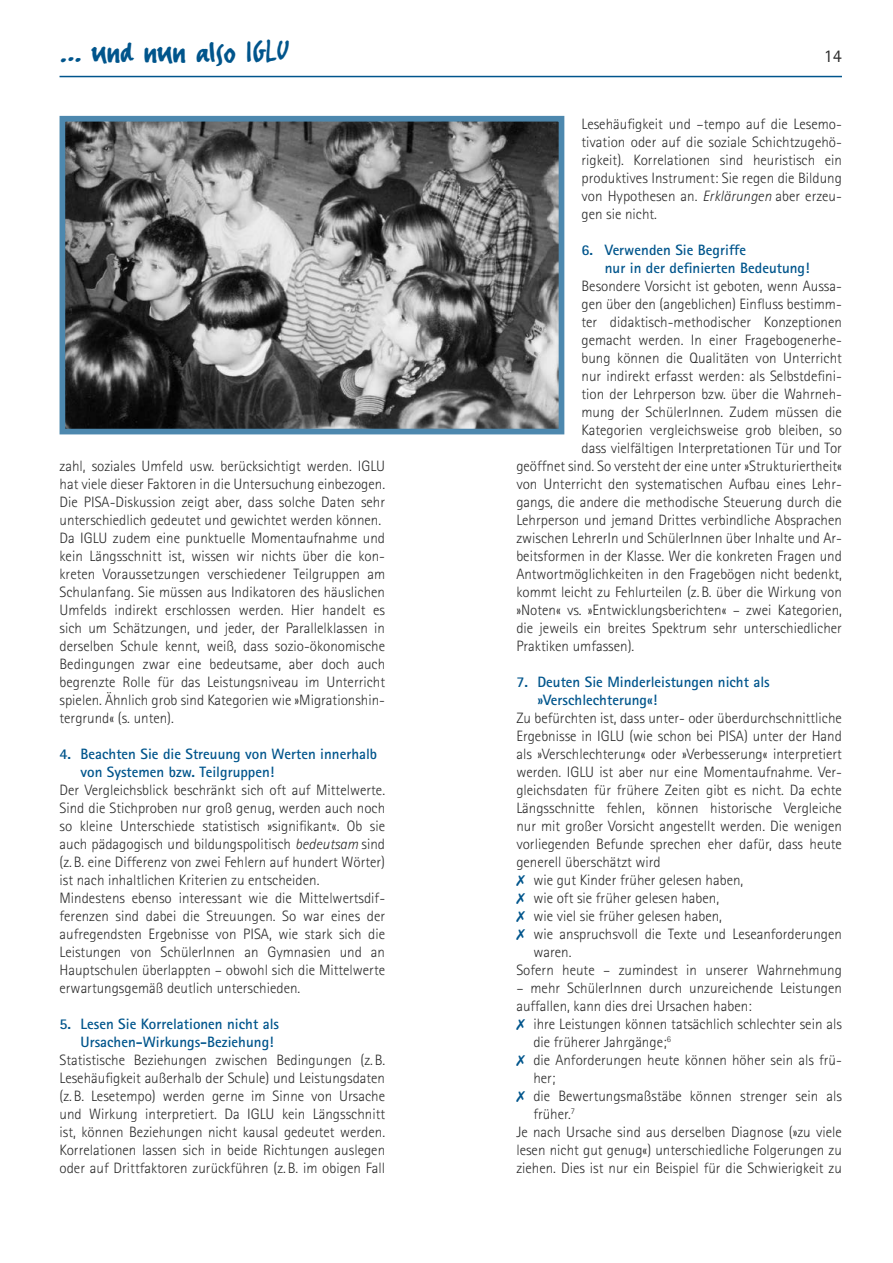
<style>
.page{position:relative;width:893px;height:1263px;background:#fff}
.page>*{position:absolute;margin:0;border:0;box-sizing:border-box;transform-origin:0 0}
.t1{font:36px "FF Erikrighthand";color:#00558c}
.t2{font:18px "Rotis Sans Serif";color:#2c2c2c}
.t3{font:300 15px/18px "Rotis Sans Serif";color:#2c2c2c}
.t4{font:700 15px/18px "Rotis Sans Serif";color:#00558c}
.s1{font-style:italic}
</style>
<div class="page">
<img style="left:67px;top:123px;width:490px;height:304px">
<div style="left:60px;top:116px;width:504px;height:318px;border:6px solid #4d88ae"></div>
<hr style="left:60px;top:76px;width:782px;height:1px;background:#00558c">
<h1 class="t1" style="left:60px;top:30px;width:231px">… und nun also IGLU</h1>
<p class="t2" style="left:824px;top:45px;width:19px">14</p>
<p class="t3" style="left:60px;top:457px;width:327px">zahl, soziales Umfeld usw. berücksichtigt werden. IGLU hat viele dieser Faktoren in die Untersuchung einbezogen.<br>Die PISA-Diskussion zeigt aber, dass solche Daten sehr unterschiedlich gedeutet und gewichtet werden können.<br>Da IGLU zudem eine punktuelle Momentaufnahme und kein Längsschnitt ist, wissen wir nichts über die kon&shy;kreten Voraussetzungen verschiedener Teilgruppen am Schulanfang. Sie müssen aus Indikatoren des häuslichen Umfelds indirekt erschlossen werden. Hier handelt es sich um Schätzungen, und jeder, der Parallelklassen in derselben Schule kennt, weiß, dass sozio-ökonomische Bedingungen zwar eine bedeutsame, aber doch auch begrenzte Rolle für das Leistungsniveau im Unterricht spielen. Ähnlich grob sind Kategorien wie »Migrationshin&shy;tergrund« (s. unten).</p>
<p class="t4" style="left:81px;top:744px;width:298px;text-indent:-21px">4. Beachten Sie die Streuung von Werten innerhalb von Systemen bzw. Teilgruppen!</p>
<p class="t3" style="left:60px;top:781px;width:327px">Der Vergleichsblick beschränkt sich oft auf Mittelwerte.<br>Sind die Stichproben nur groß genug, werden auch noch so kleine Unterschiede statistisch »signifikant«. Ob sie auch pädagogisch und bildungspolitisch <span class="s1">bedeutsam</span> sind (z.B. eine Differenz von zwei Fehlern auf hundert Wörter) ist nach inhaltlichen Kriterien zu entscheiden.<br>Mindestens ebenso interessant wie die Mittelwertsdif&shy;ferenzen sind dabei die Streuungen. So war eines der aufregendsten Ergebnisse von PISA, wie stark sich die Leistungen von SchülerInnen an Gymnasien und an Hauptschulen überlappten – obwohl sich die Mittelwerte erwartungsgemäß deutlich unterschieden.</p>
<p class="t4" style="left:81px;top:1014px;width:200px;text-indent:-21px">5. Lesen Sie Korrelationen nicht als<br>Ursachen-Wirkungs-Beziehung!</p>
<p class="t3" style="left:60px;top:1051px;width:327px;text-align:justify">Statistische Beziehungen zwischen Bedingungen (z.B.<br>Lesehäufigkeit außerhalb der Schule) und Leistungsdaten (z.B. Lesetempo) werden gerne im Sinne von Ursache und Wirkung interpretiert. Da IGLU kein Längsschnitt ist, können Beziehungen nicht kausal gedeutet werden.<br>Korrelationen lassen sich in beide Richtungen auslegen oder auf Drittfaktoren zurückführen (z.B. im obigen Fall</p>
<p class="t3" style="left:581px;top:115px;width:262px;text-align:justify">Lesehäufigkeit und –tempo auf die Lesemo&shy;tivation oder auf die soziale Schichtzugehö&shy;rigkeit). Korrelationen sind heuristisch ein produktives Instrument: Sie regen die Bildung von Hypothesen an. <span class="s1">Erklärungen</span> aber erzeu&shy;gen sie nicht.</p>
<p class="t4" style="left:605px;top:240px;width:206px;text-indent:-23px">6. Verwenden Sie Begriffe<br>nur in der definierten Bedeutung!</p>
<p class="t3" style="left:581px;top:277px;width:262px">Besondere Vorsicht ist geboten, wenn Aussa-</p>
<p class="t3" style="left:581px;top:295px;width:262px">gen über den (angeblichen) Einfluss bestimm-</p>
<p class="t3" style="left:581px;top:313px;width:262px">ter didaktisch-methodischer Konzeptionen</p>
<p class="t3" style="left:581px;top:331px;width:262px">gemacht werden. In einer Fragebogenerhe-</p>
<p class="t3" style="left:581px;top:349px;width:262px">bung können die Qualitäten von Unterricht</p>
<p class="t3" style="left:581px;top:367px;width:262px">nur indirekt erfasst werden: als Selbstdefini-</p>
<p class="t3" style="left:581px;top:385px;width:262px">tion der Lehrperson bzw. über die Wahrneh-</p>
<p class="t3" style="left:581px;top:403px;width:262px">mung der SchülerInnen. Zudem müssen die</p>
<p class="t3" style="left:581px;top:421px;width:262px">Kategorien vergleichsweise grob bleiben, so</p>
<p class="t3" style="left:581px;top:439px;width:262px">dass vielfältigen Interpretationen Tür und Tor</p>
<p class="t3" style="left:516px;top:457px;width:327px">geöffnet sind. So versteht der eine unter »Strukturiertheit«</p>
<p class="t3" style="left:516px;top:475px;width:327px">von Unterricht den systematischen Aufbau eines Lehr-</p>
<p class="t3" style="left:516px;top:493px;width:327px">gangs, die andere die methodische Steuerung durch die</p>
<p class="t3" style="left:516px;top:511px;width:327px">Lehrperson und jemand Drittes verbindliche Absprachen</p>
<p class="t3" style="left:516px;top:529px;width:327px">zwischen LehrerIn und SchülerInnen über Inhalte und Ar-</p>
<p class="t3" style="left:516px;top:547px;width:327px">beitsformen in der Klasse. Wer die konkreten Fragen und</p>
<p class="t3" style="left:516px;top:565px;width:327px">Antwortmöglichkeiten in den Fragebögen nicht bedenkt,</p>
<p class="t3" style="left:516px;top:583px;width:327px">kommt leicht zu Fehlurteilen (z.B. über die Wirkung von</p>
<p class="t3" style="left:516px;top:601px;width:327px">»Noten« vs. »Entwicklungsberichten« – zwei Kategorien,</p>
<p class="t3" style="left:516px;top:619px;width:327px">die jeweils ein breites Spektrum sehr unterschiedlicher</p>
<p class="t3" style="left:516px;top:637px;width:120px">Praktiken umfassen).</p>
<p class="t4" style="left:537px;top:672px;width:234px;text-indent:-21px">7. Deuten Sie Minderleistungen nicht als »Verschlechterung«!</p>
<p class="t3" style="left:516px;top:709px;width:327px">Zu befürchten ist, dass unter- oder überdurchschnittliche</p>
<p class="t3" style="left:516px;top:727px;width:327px">Ergebnisse in IGLU (wie schon bei PISA) unter der Hand</p>
<p class="t3" style="left:516px;top:745px;width:327px">als »Verschlechterung« oder »Verbesserung« interpretiert</p>
<p class="t3" style="left:516px;top:763px;width:327px">werden. IGLU ist aber nur eine Momentaufnahme. Ver-</p>
<p class="t3" style="left:516px;top:781px;width:327px">gleichsdaten für frühere Zeiten gibt es nicht. Da echte</p>
<p class="t3" style="left:516px;top:799px;width:327px">Längsschnitte fehlen, können historische Vergleiche</p>
<p class="t3" style="left:516px;top:817px;width:327px">nur mit großer Vorsicht angestellt werden. Die wenigen</p>
<p class="t3" style="left:516px;top:835px;width:327px">vorliegenden Befunde sprechen eher dafür, dass heute</p>
<p class="t3" style="left:516px;top:853px;width:146px">generell überschätzt wird</p>
<p class="t3" style="left:533px;top:871px;width:211px">wie gut Kinder früher gelesen haben,</p>
<p class="t3" style="left:533px;top:889px;width:187px">wie oft sie früher gelesen haben,</p>
<p class="t3" style="left:533px;top:907px;width:190px">wie viel sie früher gelesen haben,</p>
<p class="t3" style="left:533px;top:925px;width:310px">wie anspruchsvoll die Texte und Leseanforderungen</p>
<p class="t3" style="left:533px;top:943px;width:40px">waren.</p>
<p class="t3" style="left:516px;top:961px;width:327px">Sofern heute – zumindest in unserer Wahrnehmung</p>
<p class="t3" style="left:516px;top:979px;width:327px">– mehr SchülerInnen durch unzureichende Leistungen auffallen, kann dies drei Ursachen haben:</p>
<p class="t3" style="left:533px;top:1015px;width:310px">ihre Leistungen können tatsächlich schlechter sein als</p>
<p class="t3" style="left:533px;top:1033px;width:139px">die früherer Jahrgänge;<sup>6</sup></p>
<p class="t3" style="left:533px;top:1051px;width:310px">die Anforderungen heute können höher sein als frü-</p>
<p class="t3" style="left:533px;top:1069px;width:24px">her;</p>
<p class="t3" style="left:533px;top:1087px;width:310px">die Bewertungsmaßstäbe können strenger sein als</p>
<p class="t3" style="left:533px;top:1105px;width:43px">früher.<sup>7</sup></p>
<p class="t3" style="left:516px;top:1123px;width:327px">Je nach Ursache sind aus derselben Diagnose (»zu viele</p>
<p class="t3" style="left:516px;top:1141px;width:327px">lesen nicht gut genug«) unterschiedliche Folgerungen zu</p>
<p class="t3" style="left:516px;top:1159px;width:327px">ziehen. Dies ist nur ein Beispiel für die Schwierigkeit zu</p>
</div>
